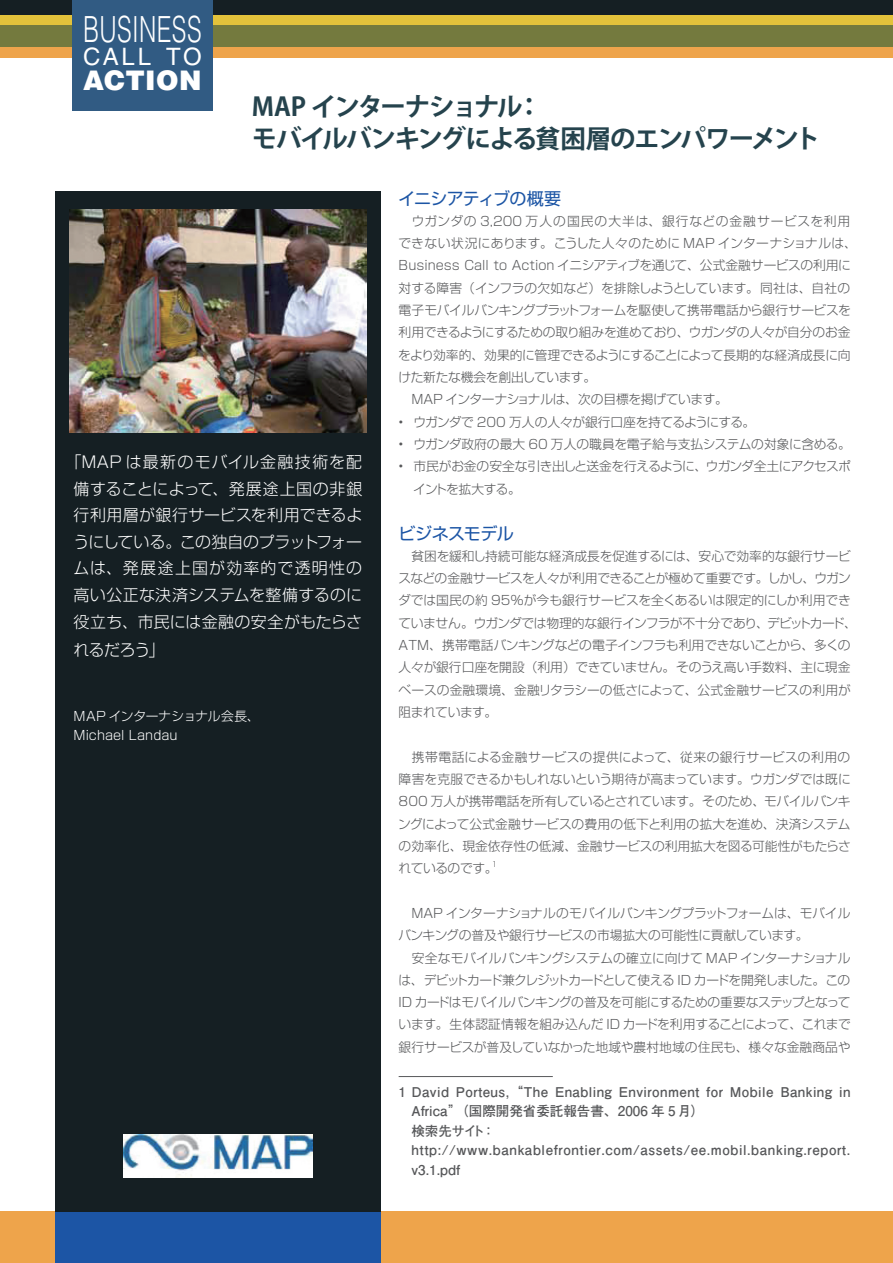
<style>
.page{position:relative;width:893px;height:1263px;background:#fff}
.page>*{position:absolute;margin:0;border:0;box-sizing:border-box;transform-origin:0 0}
.t1{font:300 36px "Helvetica LT Std";letter-spacing:.015em;color:#fff;scale:.67 1}
.t2{font:900 27px "Helvetica LT Std";letter-spacing:.02em;color:#fff}
.t3{font:700 25.5px/32px "Koz Go Pro";letter-spacing:-.075em;color:#25434d}
.t4{font:24px "Helvetica LT Std";letter-spacing:.105em;color:#fff}
.t5{font:16.95px "Shin Go Pro";letter-spacing:-.04em;color:#1c55a5}
.t6{font:300 15.9px/26.5px "Shin Go Pro";letter-spacing:.02em;color:#fff;text-align:center}
.t7{font:700 13.5px/19.5px "Futo Go B101 Pro";letter-spacing:.03em;color:#57585a}
.t8{font:300 12.75px/22.4px "Shin Go Pro";letter-spacing:-.02em;color:#57585a}
.t9{font:300 12.75px "Shin Go Pro";color:#57585a}
.t10{font:300 12.75px/19.2px "Shin Go Pro";color:#fff}
.t11{font:300 7.5px "Shin Go Pro";color:#57585a}
</style>
<div class="page">
<div style="left:0;top:1212px;width:893px;height:51px;background:#eea44b"></div>
<div style="left:55px;top:1212px;width:326px;height:51px;background:#1c55a5"></div>
<div style="left:0;top:0;width:893px;height:15px;background:#151f23"></div>
<div style="left:0;top:15px;width:893px;height:11px;background:#e3c23b"></div>
<div style="left:0;top:26px;width:893px;height:21px;background:#747a3e"></div>
<div style="left:0;top:47px;width:893px;height:10px;background:#eea44b"></div>
<div style="left:72px;top:0;width:141px;height:111px;background:#315b83"></div>
<div style="left:55px;top:191px;width:326px;height:1021px;background:#151f23"></div>
<img style="left:70px;top:210px;width:296px;height:223px">
<img style="left:123px;top:1134px;width:189px;height:44px">
<hr style="left:399px;top:1076px;width:154px;height:1px;background:#57585a">
<h1 class="t1" style="left:83px;top:7px;width:179px">BUSINESS</h1>
<h3 class="t4" style="left:83px;top:43px;width:120px">CALL TO</h3>
<h2 class="t2" style="left:83px;top:63px;width:120px">ACTION</h2>
<h3 class="t3" style="left:252px;top:92px;width:570px">MAP インターナショナル：<br>モバイルバンキングによる貧困層のエンパワーメント</h3>
<h3 class="t5" style="left:399px;top:185px;width:164px">イニシアティブの概要</h3>
<p class="t8" style="left:398px;top:208px;width:460px">　ウガンダの 3,200 万人の国民の大半は、銀行などの金融サービスを利用できない状況にあります。こうした人々のために MAP インターナショナルは、Business Call to Action イニシアティブを通じて、公式金融サービスの利用に対する障害（インフラの欠如など）を排除しようとしています。同社は、自社の電子モバイルバンキングプラットフォームを駆使して携帯電話から銀行サービスを利用できるようにするための取り組みを進めており、ウガンダの人々が自分のお金をより効率的、効果的に管理できるようにすることによって長期的な経済成長に向けた新たな機会を創出しています。<br>　MAP インターナショナルは、次の目標を掲げています。</p>
<p class="t8" style="left:399px;top:409px;width:358px">• ウガンダで 200 万人の人々が銀行口座を持てるようにする。</p>
<p class="t9" style="left:399px;top:434px;width:454px">• ウガンダ政府の最大 60 万人の職員を電子給与支払システムの対象に含める。</p>
<p class="t8" style="left:413px;top:454px;width:439px;text-indent:-15px">• 市民がお金の安全な引き出しと送金を行えるように、ウガンダ全土にアクセスポイントを拡大する。</p>
<h3 class="t5" style="left:399px;top:520px;width:117px">ビジネスモデル</h3>
<p class="t8" style="left:398px;top:543px;width:460px">　貧困を緩和し持続可能な経済成長を促進するには、安心で効率的な銀行サービスなどの金融サービスを人々が利用できることが極めて重要です。しかし、ウガンダでは国民の約 95%が今も銀行サービスを全くあるいは限定的にしか利用できていません。ウガンダでは物理的な銀行インフラが不十分であり、デビットカード、ATM、携帯電話バンキングなどの電子インフラも利用できないことから、多くの人々が銀行口座を開設（利用）できていません。そのうえ高い手数料、主に現金ベースの金融環境、金融リタラシーの低さによって、公式金融サービスの利用が阻まれています。</p>
<p class="t8" style="left:398px;top:744px;width:454px;text-align:justify">　携帯電話による金融サービスの提供によって、従来の銀行サービスの利用の障害を克服できるかもしれないという期待が高まっています。ウガンダでは既に800 万人が携帯電話を所有しているとされています。そのため、モバイルバンキングによって公式金融サービスの費用の低下と利用の拡大を進め、決済システムの効率化、現金依存性の低減、金融サービスの利用拡大を図る可能性がもたらされているのです。</p>
<p class="t6" style="left:66px;top:447px;width:298px">「MAP は最新のモバイル金融技術を配備することによって、発展途上国の非銀行利用層が銀行サービスを利用できるようにしている。この独自のプラットフォームは、発展途上国が効率的で透明性の高い公正な決済システムを整備するのに役立ち、市民には金融の安全がもたらさ</p>
<p class="t6" style="left:74px;top:635px;width:93px">れるだろう」</p>
<p class="t10" style="left:74px;top:705px;width:188px">MAP インターナショナル会長、<br>Michael Landau</p>
<p class="t11" style="left:491px;top:858px;width:9px">１</p>
<p class="t8" style="left:398px;top:900px;width:454px">　MAP インターナショナルのモバイルバンキングプラットフォームは、モバイルバンキングの普及や銀行サービスの市場拡大の可能性に貢献しています。<br>　安全なモバイルバンキングシステムの確立に向けて MAP インターナショナルは、デビットカード兼クレジットカードとして使える ID カードを開発しました。このID カードはモバイルバンキングの普及を可能にするための重要なステップとなっています。生体認証情報を組み込んだ ID カードを利用することによって、これまで銀行サービスが普及していなかった地域や農村地域の住民も、様々な金融商品や</p>
<p class="t7" style="left:411px;top:1080px;width:441px;text-indent:-13px">1 David Porteus,“The Enabling Environment for Mobile Banking in Africa”（国際開発省委託報告書、2006 年 5 月）<br>検索先サイト：http://www.bankablefrontier.com/assets/ee.mobil.banking.report. v3.1.pdf</p>
</div>
